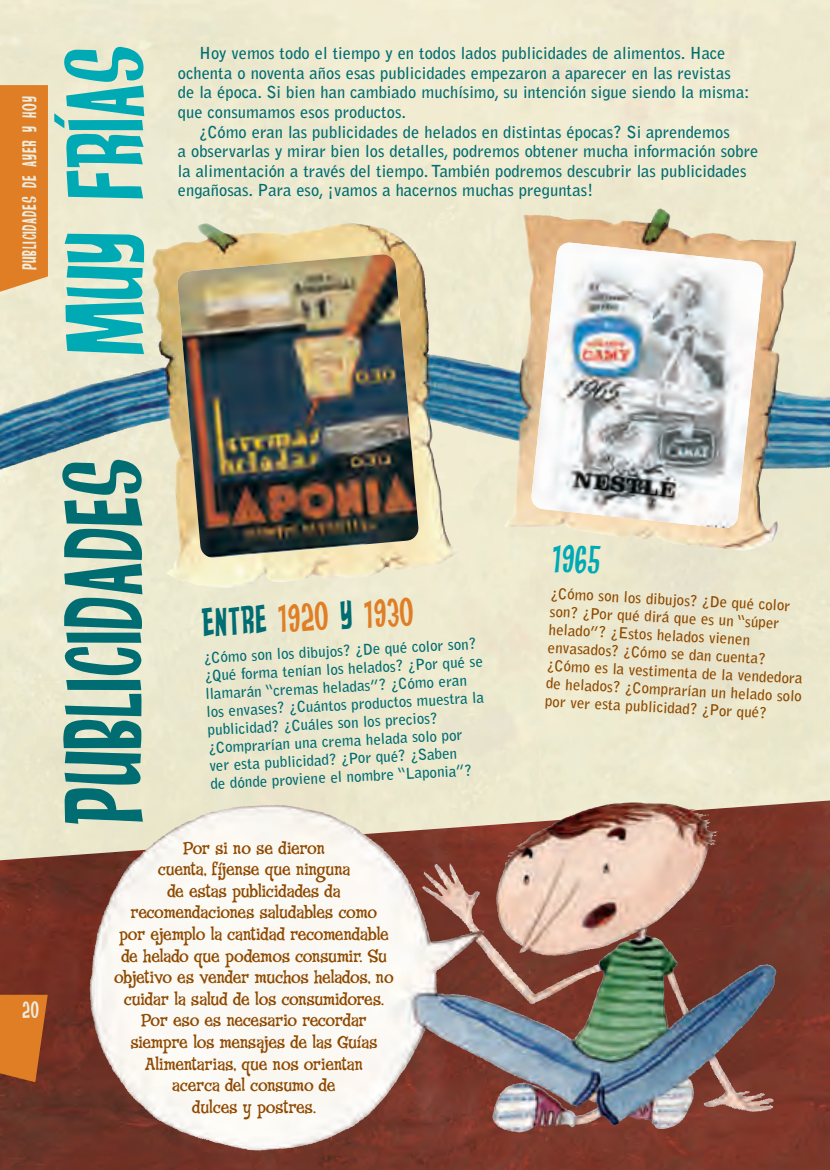
<style>
.page{position:relative;width:830px;height:1170px;background:#fff}
.page>*{position:absolute;margin:0;border:0;box-sizing:border-box;transform-origin:0 0}
.t1{font:90.9px "Anderson Stingray";color:#006d73}
.t2{font:90.9px "Anderson Stingray";color:#00aab5}
.t3{font:33px "Anderson Stingray";color:#df7e25}
.t4{font:33px "Anderson Stingray";color:#00aab5}
.t5{font:19.5px "Anderson Stingray";color:#edecde}
.t6{font:18px/21.6px "Fink Roman";letter-spacing:-.02em;color:#8e4900;text-align:center}
.t7{font:700 16.5px "Bell Gothic";color:#006d73}
.t8{font:16.5px "Anderson Stingray";letter-spacing:.04em;color:#edecde}
.t9{font:700 15px/18px "Bell Gothic";color:#006d73}
.t10{font:700 15px/18px "Bell Gothic";color:#8e4900}
.s1{color:#006d73}
</style>
<div class="page">
<img style="left:0;top:0;width:829px;height:738px">
<img style="left:0;top:738px;width:829px;height:431px">
<img style="left:691px;top:809px;width:25px;height:61px">
<svg style="left:0;top:994px;width:48px;height:88px;background:#ca6f24"></svg>
<svg style="left:54px;top:113px;width:10px;height:15px"></svg>
<svg style="left:0;top:85px;width:48px;height:213px;background:#e08530"></svg>
<img style="left:177px;top:254px;width:242px;height:304px">
<img style="left:530px;top:242px;width:233px;height:287px">
<p class="t8" style="left:20px;top:270px;width:175px;rotate:-90deg">publicidades de ayer y hoy</p>
<p class="t2" style="left:50px;top:355px;width:312px;rotate:-90deg">muy frias</p>
<p class="t7" style="left:199px;top:47px;width:527px">Hoy vemos todo el tiempo y en todos lados publicidades de alimentos. Hace</p>
<p class="t7" style="left:178px;top:67px;width:554px">ochenta o noventa años esas publicidades empezaron a aparecer en las revistas</p>
<p class="t7" style="left:178px;top:86px;width:573px">de la época. Si bien han cambiado muchísimo, su intención sigue siendo la misma:</p>
<p class="t7" style="left:178px;top:106px;width:229px">que consumamos esos productos.</p>
<p class="t7" style="left:199px;top:125px;width:532px">¿Cómo eran las publicidades de helados en distintas épocas? Si aprendemos</p>
<p class="t7" style="left:178px;top:145px;width:581px">a observarlas y mirar bien los detalles, podremos obtener mucha información sobre</p>
<p class="t7" style="left:178px;top:164px;width:570px">la alimentación a través del tiempo. También podremos descubrir las publicidades</p>
<p class="t7" style="left:178px;top:184px;width:417px">engañosas. Para eso, ¡vamos a hacernos muchas preguntas!</p>
<p class="t5" style="left:22px;top:997px;width:18px">20</p>
<p class="t1" style="left:49px;top:825px;width:369px;rotate:-90deg">Publicidades</p>
<p class="t3" style="left:201px;top:602px;width:213px;rotate:-3deg"><span class="s1">Entre</span> 1920 <span class="s1">y</span> 1930</p>
<p class="t9" style="left:203px;top:649px;width:280px;rotate:-3deg">¿Cómo son los dibujos? ¿De qué color son? ¿Qué forma tenían los helados? ¿Por qué se llamarán “cremas heladas”? ¿Cómo eran los envases? ¿Cuántos productos muestra la publicidad? ¿Cuáles son los precios? ¿Comprarían una crema helada solo por<br>ver esta publicidad? ¿Por qué? ¿Saben<br>de dónde proviene el nombre “Laponia”?</p>
<p class="t6" style="left:114px;top:839px;width:281px">Por si no se dieron<br>cuenta, fíjense que ninguna<br>de estas publicidades da recomendaciones saludables como<br>por ejemplo la cantidad recomendable de helado que podemos consumir. Su objetivo es vender muchos helados, no cuidar la salud de los consumidores.<br>Por eso es necesario recordar siempre los mensajes de las Guías<br>Alimentarias, que nos orientan<br>acerca del consumo de<br>dulces y postres.</p>
<p class="t4" style="left:553px;top:538px;width:50px;rotate:3deg">1965</p>
<p class="t10" style="left:551px;top:585px;width:258px;rotate:3deg">¿Cómo son los dibujos? ¿De qué color son? ¿Por qué dirá que es un “súper helado”? ¿Estos helados vienen envasados? ¿Cómo se dan cuenta? ¿Cómo es la vestimenta de la vendedora de helados? ¿Comprarían un helado solo por ver esta publicidad? ¿Por qué?</p>
</div>
